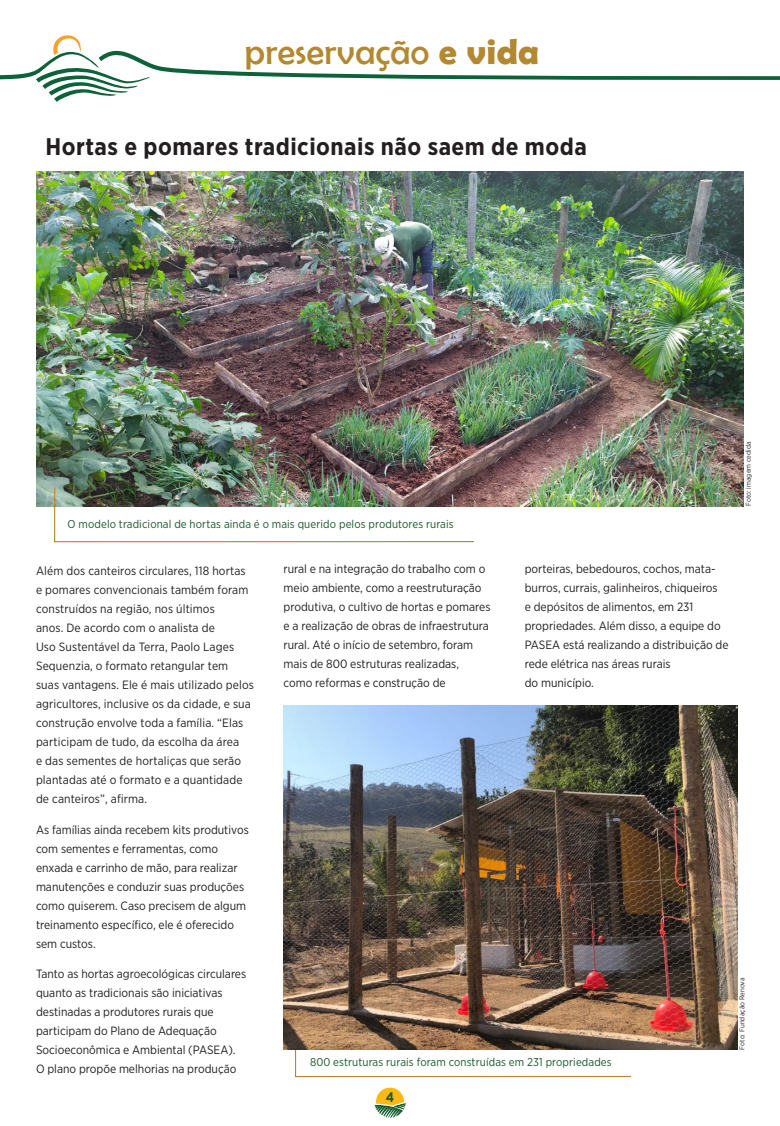
<style>
.page{position:relative;width:780px;height:1126px;background:#fff}
.page>*{position:absolute;margin:0;border:0;box-sizing:border-box;transform-origin:0 0}
.t1{font:36px "Berlin Sans FB";letter-spacing:.01em;color:#b28830}
.Intertitulo{font:700 24px "Gotham Narrow";letter-spacing:.02em;color:#231f20}
.t2{font:700 14px "Gotham Narrow";color:#185e2f}
.t3{font:12px/19px "Gotham Narrow";color:#231f20}
.t4{font:11.4px "Gotham Narrow";letter-spacing:.01em;color:#19592e}
.t5{font:7px "Gotham Narrow";letter-spacing:.01em;color:#231f20}
.s1{font-family:"Berlin Sans FB Demi";font-weight:700}
</style>
<div class="page">
<svg style="left:0;top:35px;width:780px;height:67px"></svg>
<svg style="left:294px;top:1049px;width:338px;height:28px"></svg>
<img style="left:283px;top:705px;width:454px;height:344px">
<img style="left:37px;top:171px;width:707px;height:335px">
<img style="left:53px;top:486px;width:422px;height:57px">
<svg style="left:374px;top:1087px;width:32px;height:30px"></svg>
<p class="t1" style="left:245px;top:32px;width:296px">preservação <span class="s1">e vida</span></p>
<p class="Intertitulo" style="left:45px;top:131px;width:543px">Hortas e pomares tradicionais não saem de moda</p>
<p class="t4" style="left:68px;top:516px;width:387px">O modelo tradicional de hortas ainda é o mais querido pelos produtores rurais</p>
<p class="t5" style="left:744px;top:506px;width:66px;rotate:-90deg">Foto: imagem cedida</p>
<p class="t3" style="left:36px;top:561px;width:219px">Além dos canteiros circulares, 118 hortas e pomares convencionais também foram construídos na região, nos últimos<br>anos. De acordo com o analista de<br>Uso Sustentável da Terra, Paolo Lages Sequenzia, o formato retangular tem suas vantagens. Ele é mais utilizado pelos agricultores, inclusive os da cidade, e sua construção envolve toda a família. “Elas participam de tudo, da escolha da área<br>e das sementes de hortaliças que serão plantadas até o formato e a quantidade de canteiros”, afirma.</p>
<p class="t3" style="left:36px;top:819px;width:214px">As famílias ainda recebem kits produtivos com sementes e ferramentas, como enxada e carrinho de mão, para realizar manutenções e conduzir suas produções como quiserem. Caso precisem de algum treinamento específico, ele é oferecido sem custos.</p>
<p class="t3" style="left:36px;top:964px;width:212px">Tanto as hortas agroecológicas circulares quanto as tradicionais são iniciativas destinadas a produtores rurais que participam do Plano de Adequação Socioeconômica e Ambiental (PASEA).<br>O plano propõe melhorias na produção</p>
<p class="t3" style="left:283px;top:558px;width:208px">rural e na integração do trabalho com o meio ambiente, como a reestruturação produtiva, o cultivo de hortas e pomares e a realização de obras de infraestrutura rural. Até o início de setembro, foram mais de 800 estruturas realizadas, como reformas e construção de</p>
<p class="t3" style="left:524px;top:558px;width:205px">porteiras, bebedouros, cochos, mata&shy;burros, currais, galinheiros, chiqueiros<br>e depósitos de alimentos, em 231 propriedades. Além disso, a equipe do PASEA está realizando a distribuição de rede elétrica nas áreas rurais<br>do município.</p>
<p class="t4" style="left:310px;top:1055px;width:303px">800 estruturas rurais foram construídas em 231 propriedades</p>
<p class="t2" style="left:386px;top:1088px;width:10px">4</p>
<p class="t5" style="left:737px;top:1049px;width:74px;rotate:-90deg">Foto: Fundação Renova</p>
</div>
